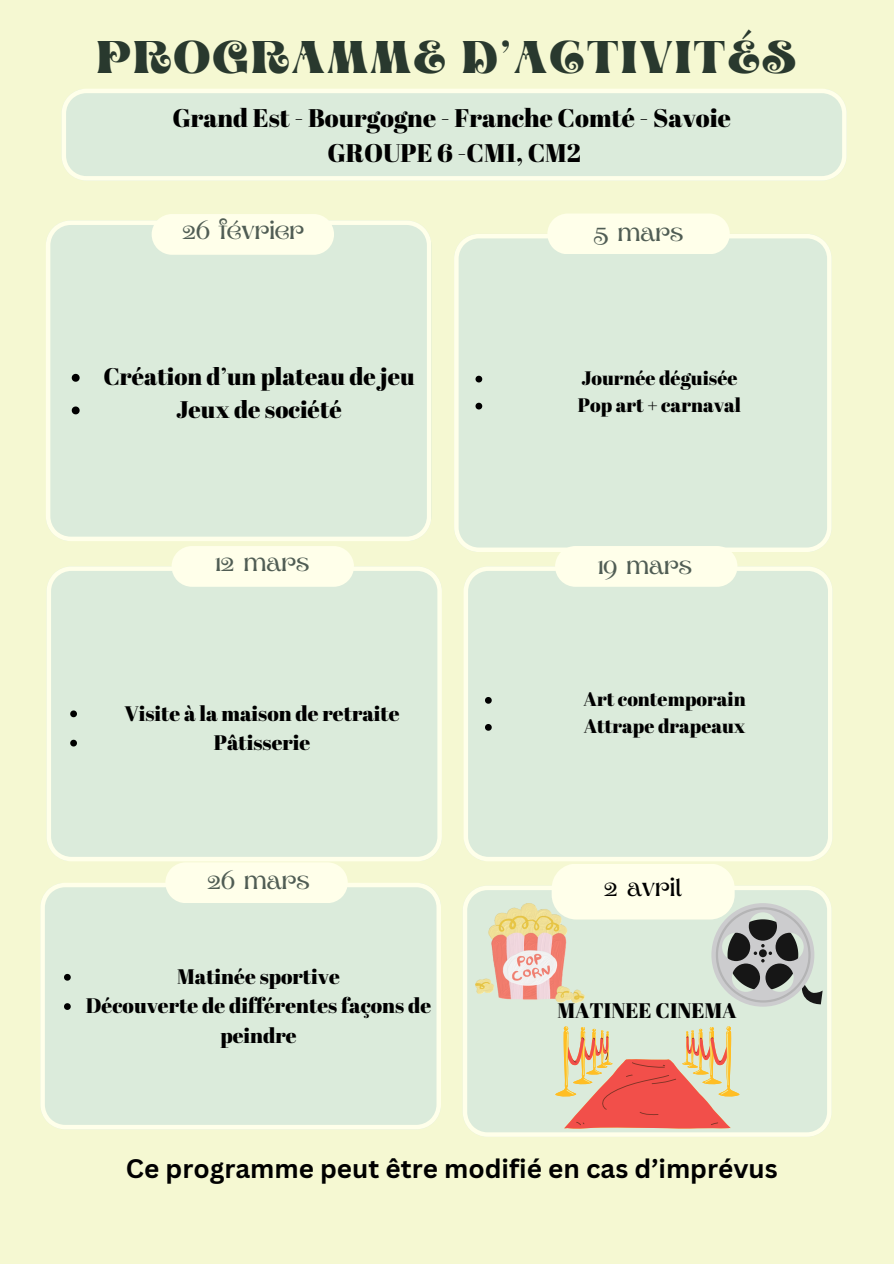
<style>
.page{position:relative;width:894px;height:1264px;background:#fff}
.page>*{position:absolute;margin:0;border:0;box-sizing:border-box;transform-origin:0 0}
.t1{font:700 45.75px "Aprila";letter-spacing:.06em;color:#29392e}
.t2{font:700 26.1px "Canva Sans";color:#000}
.t3{font:25.5px/34.8px "Abril Fatface";color:#000;text-align:center}
.t4{font:24px "Abril Fatface";color:#000}
.t5{font:24px "Aprila";color:#505d54}
.t6{font:24px "Aprila";color:#000}
.t7{font:21px/29.2px "Abril Fatface";color:#000;text-align:center}
.t8{font:19.5px "Abril Fatface";color:#000}
</style>
<div class="page">
<div style="left:0;top:0;width:893px;height:1263px;background:#f5f8d2"></div>
<div style="left:47px;top:566px;width:394px;height:295px;background:#dbebdb"></div>
<svg style="left:70px;top:710px;width:7px;height:7px"></svg>
<svg style="left:70px;top:739px;width:7px;height:7px"></svg>
<div style="left:46px;top:220px;width:385px;height:321px;background:#dbebdb"></div>
<svg style="left:72px;top:374px;width:8px;height:8px"></svg>
<svg style="left:72px;top:406px;width:8px;height:8px"></svg>
<div style="left:464px;top:566px;width:368px;height:295px;background:#dbebdb"></div>
<svg style="left:485px;top:697px;width:6px;height:6px"></svg>
<svg style="left:485px;top:724px;width:6px;height:6px"></svg>
<div style="left:454px;top:234px;width:377px;height:318px;background:#dbebdb"></div>
<svg style="left:475px;top:376px;width:7px;height:6px"></svg>
<svg style="left:475px;top:403px;width:7px;height:6px"></svg>
<div style="left:547px;top:213px;width:182px;height:41px;background:#ffffea"></div>
<div style="left:152px;top:214px;width:182px;height:41px;background:#ffffea"></div>
<div style="left:555px;top:546px;width:182px;height:41px;background:#ffffea"></div>
<div style="left:171px;top:546px;width:183px;height:41px;background:#ffffea"></div>
<div style="left:40px;top:882px;width:401px;height:247px;background:#dbebdb"></div>
<svg style="left:64px;top:973px;width:7px;height:7px"></svg>
<svg style="left:64px;top:1003px;width:7px;height:6px"></svg>
<svg style="left:463px;top:886px;width:368px;height:250px;background:#dfeddc"></svg>
<div style="left:165px;top:862px;width:182px;height:41px;background:#ffffea"></div>
<img style="left:475px;top:903px;width:76px;height:99px">
<svg style="left:551px;top:864px;width:271px;height:142px;background:#d6dbcb"></svg>
<svg style="left:555px;top:1026px;width:184px;height:102px;background:#e6a68d"></svg>
<svg style="left:62px;top:89px;width:784px;height:91px;background:#deecdc"></svg>
<h4 class="t1" style="left:97px;top:38px;width:700px">PROGRAMME D’ACTIVITÉS</h4>
<p class="t3" style="left:172px;top:100px;width:560px">Grand Est - Bourgogne - Franche Comté - Savoie<br>GROUPE 6 -CM1, CM2</p>
<p class="t5" style="left:182px;top:221px;width:123px">26 février</p>
<h3 class="t5" style="left:593px;top:223px;width:91px">5 mars</h3>
<h3 class="t4" style="left:103px;top:360px;width:313px">Création d’un plateau de jeu</h3>
<p class="t4" style="left:176px;top:392px;width:167px">Jeux de société</p>
<p class="t5" style="left:215px;top:553px;width:95px">12 mars</p>
<h1 class="t7" style="left:124px;top:698px;width:277px">Visite à la maison de retraite</h1>
<h3 class="t7" style="left:214px;top:727px;width:98px">Pâtisserie</h3>
<p class="t8" style="left:581px;top:364px;width:157px">Journée déguisée</p>
<p class="t8" style="left:577px;top:391px;width:165px">Pop art + carnaval</p>
<p class="t5" style="left:597px;top:556px;width:95px">19 mars</p>
<p class="t8" style="left:583px;top:685px;width:164px">Art contemporain</p>
<h3 class="t8" style="left:583px;top:712px;width:163px">Attrape drapeaux</h3>
<p class="t5" style="left:207px;top:870px;width:103px">26 mars</p>
<h3 class="t6" style="left:604px;top:878px;width:80px">2 avril</h3>
<h3 class="t7" style="left:177px;top:961px;width:164px">Matinée sportive</h3>
<p class="t7" style="left:86px;top:990px;width:347px">Découverte de différentes façons de peindre</p>
<p class="t7" style="left:557px;top:995px;width:181px">MATINEE CINEMA</p>
<h3 class="t2" style="left:126px;top:1150px;width:653px">Ce programme peut être modifié en cas d’imprévus</h3>
</div>
